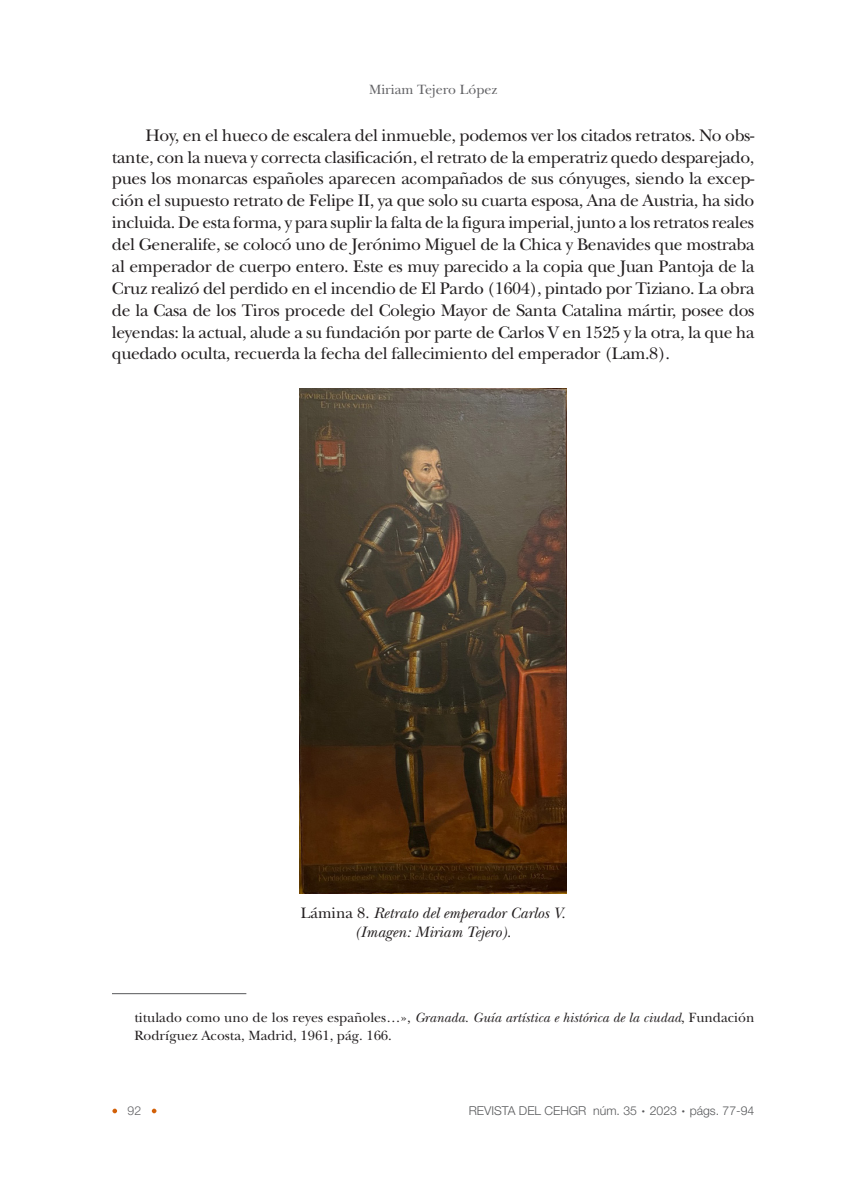
<style>
.page{position:relative;width:844px;height:1191px;background:#fff}
.page>*{position:absolute;margin:0;border:0;box-sizing:border-box;transform-origin:0 0}
.cuerpo_de_texto{font:17.5px/21.9px "New Baskerville Std";letter-spacing:-.02em;color:#231f20;text-align:justify}
.pie_ilustraciones{font:italic 15.75px/19.2px "New Baskerville Std";color:#231f20;text-align:center}
.t1{font:14px/17.5px "New Baskerville Std";color:#231f20}
.t2{font:14px "New Baskerville Std";color:#636366}
.t3{font:300 12.25px "Helvetica Neue LT Std";color:#57585a}
.t4{font:300 12.25px "Helvetica Neue LT Std";color:#636366}
.s1{font-style:normal}
.s2{font-style:italic}
.s3{font-weight:100;font-size:21px}
</style>
<div class="page">
<svg style="left:112px;top:1108px;width:5px;height:5px"></svg>
<svg style="left:152px;top:1108px;width:4px;height:5px"></svg>
<img style="left:300px;top:388px;width:266px;height:505px">
<hr style="left:112px;top:993px;width:134px;height:1px;background:#57585a">
<p class="t2" style="left:369px;top:81px;width:130px">Miriam Tejero López</p>
<p class="cuerpo_de_texto" style="left:112px;top:124px;width:644px;text-indent:34px">Hoy, en el hueco de escalera del inmueble, podemos ver los citados retratos. No obs&shy;tante, con la nueva y correcta clasificación, el retrato de la emperatriz quedo desparejado, pues los monarcas españoles aparecen acompañados de sus cónyuges, siendo la excep&shy;ción el supuesto retrato de Felipe II, ya que solo su cuarta esposa, Ana de Austria, ha sido incluida. De esta forma, y para suplir la falta de la figura imperial, junto a los retratos reales del Generalife, se colocó uno de Jerónimo Miguel de la Chica y Benavides que mostraba al emperador de cuerpo entero. Este es muy parecido a la copia que Juan Pantoja de la Cruz realizó del perdido en el incendio de El Pardo (1604), pintado por Tiziano. La obra de la Casa de los Tiros procede del Colegio Mayor de Santa Catalina mártir, posee dos leyendas: la actual, alude a su fundación por parte de Carlos V en 1525 y la otra, la que ha quedado oculta, recuerda la fecha del fallecimiento del emperador (Lam.8).</p>
<p class="pie_ilustraciones" style="left:300px;top:903px;width:266px"><span class="s1">Lámina 8.</span> Retrato del emperador Carlos V. (Imagen: Miriam Tejero).</p>
<p class="t1" style="left:134px;top:1009px;width:621px">titulado como uno de los reyes españoles…», <span class="s2">Granada. Guía artística e histórica de la ciudad</span>, Fundación<br>Rodríguez Acosta, Madrid, 1961, pág. 166.</p>
<p class="t4" style="left:128px;top:1103px;width:15px">92</p>
<p class="t3" style="left:468px;top:1103px;width:287px">REVISTA DEL CEHGR núm. 35 <span class="s3">·</span> 2023 <span class="s3">·</span> págs. 77-94</p>
</div>
